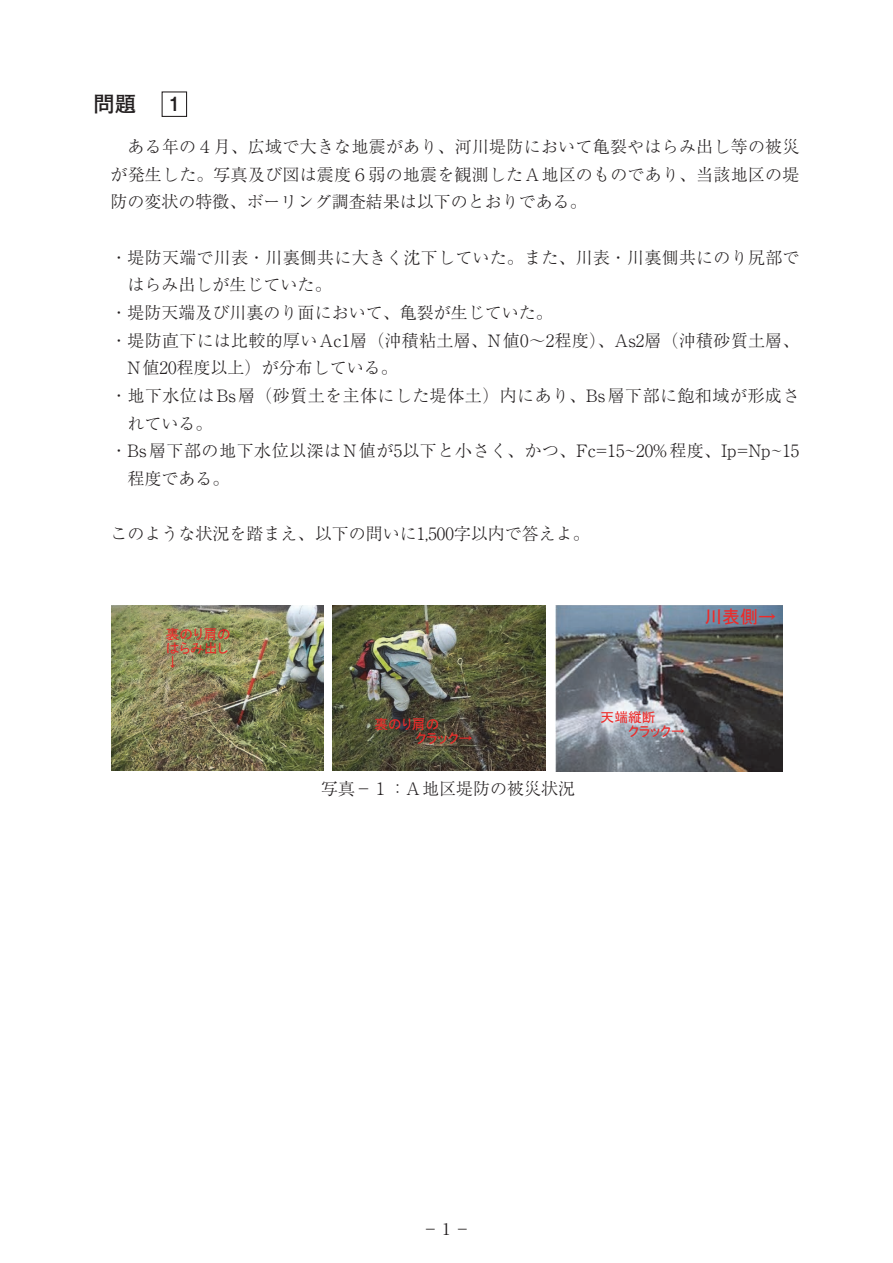
<style>
.page{position:relative;width:893px;height:1263px;background:#fff}
.page>*{position:absolute;margin:0;border:0;box-sizing:border-box;transform-origin:0 0}
.t1{font:700 21.3px "Futo Go B101 Pr 6 N";color:#231f20}
.t2{font:18px "MS Gothic";color:#ee2a28}
.t3{font:500 18px "Gothic MB101 Pr 6 N";color:#231f20}
.t4{font:300 16.95px/27.6px "Ryumin Pr 6 N";letter-spacing:.01em;color:#231f20;text-align:justify}
.t5{font:300 16.95px "Ryumin Pr 6 N";letter-spacing:.03em;color:#231f20}
.t6{font:15.9px "Ryumin Pr 6 N";color:#231f20}
.t7{font:13.65px/13.6px "MS P Gothic";color:#ee2a28}
</style>
<div class="page">
<div style="left:162px;top:91px;width:25px;height:26px;border:1px solid #231f20"></div>
<img style="left:111px;top:605px;width:212px;height:166px">
<img style="left:333px;top:605px;width:212px;height:165px">
<img style="left:555px;top:605px;width:227px;height:167px">
<p class="t1" style="left:94px;top:87px;width:65px">問題　</p>
<p class="t4" style="left:111px;top:132px;width:690px;text-indent:17px">ある年の４月、広域で大きな地震があり、河川堤防において亀裂やはらみ出し等の被災が発生した。写真及び図は震度６弱の地震を観測したA地区のものであり、当該地区の堤防の変状の特徴、ボーリング調査結果は以下のとおりである。</p>
<p class="t4" style="left:111px;top:243px;width:690px">・堤防天端で川表・川裏側共に大きく沈下していた。また、川表・川裏側共にのり尻部で</p>
<p class="t4" style="left:128px;top:270px;width:206px">はらみ出しが生じていた。</p>
<p class="t4" style="left:111px;top:298px;width:444px">・堤防天端及び川裏のり面において、亀裂が生じていた。</p>
<p class="t4" style="left:111px;top:325px;width:690px">・堤防直下には比較的厚いAc1層（沖積粘土層、N値0～2程度）、As2層（沖積砂質土層、</p>
<p class="t4" style="left:128px;top:353px;width:272px">N値20程度以上）が分布している。</p>
<p class="t4" style="left:111px;top:381px;width:690px">・地下水位はBs層（砂質土を主体にした堤体土）内にあり、Bs層下部に飽和域が形成さ</p>
<p class="t4" style="left:128px;top:408px;width:87px">れている。</p>
<p class="t5" style="left:111px;top:438px;width:690px">・Bs層下部の地下水位以深はN値が5以下と小さく、かつ、Fc=15~20%程度、Ip=Np~15</p>
<p class="t4" style="left:128px;top:464px;width:104px">程度である。</p>
<p class="t4" style="left:111px;top:519px;width:481px">このような状況を踏まえ、以下の問いに1,500字以内で答えよ。</p>
<p class="t3" style="left:165px;top:89px;width:20px">１</p>
<p class="t7" style="left:166px;top:627px;width:66px">裏のり肩のはらみ出し↓</p>
<p class="t2" style="left:704px;top:608px;width:73px">川表側→</p>
<p class="t7" style="left:416px;top:717px;width:58px;text-indent:-41px">裏のり肩の<br>クラック→</p>
<p class="t4" style="left:321px;top:774px;width:256px">写真－１：A地区堤防の被災状況</p>
<p class="t7" style="left:628px;top:711px;width:58px;text-indent:-27px">天端縦断<br>クラック→</p>
<p class="t6" style="left:423px;top:1216px;width:49px">－1－</p>
</div>
